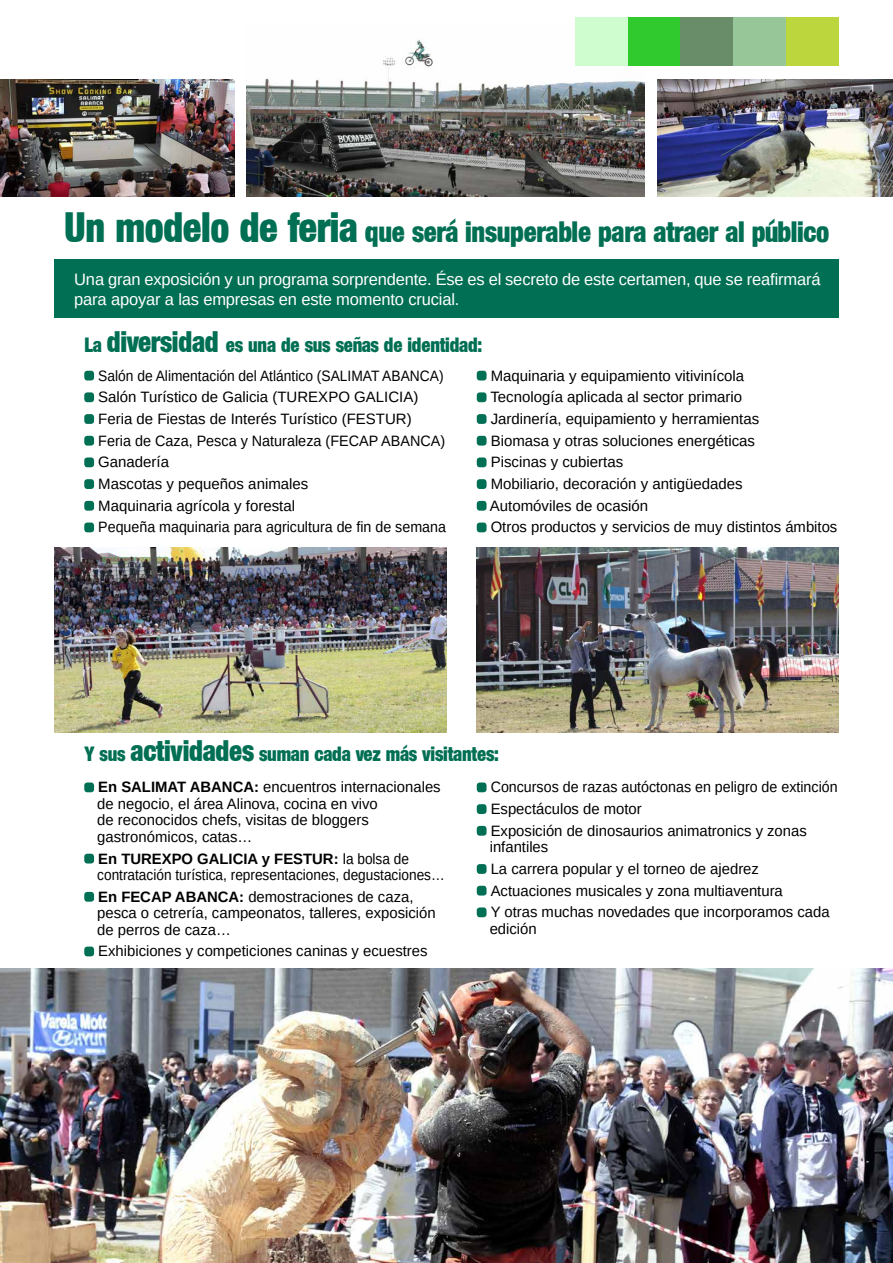
<style>
.page{position:relative;width:893px;height:1263px;background:#fff}
.page>*{position:absolute;margin:0;border:0;box-sizing:border-box;transform-origin:0 0}
.t1{font:28.2px "Acmo Display S Si Normal";letter-spacing:-.01em;color:#006f53;scale:.94 1}
.t2{font:19.65px "Acmo Display S Si Normal";letter-spacing:-.01em;color:#006f53;scale:.94 1}
.t3{font:16.5px/19.5px "Arimo";letter-spacing:-.01em;color:#fff}
.t4{font:15px/21.8px "Arimo";color:#000}
.t5{font:15px/21.8px "Arimo";color:#000;scale:.92 1}
.t6{font:15px/21.8px "Arimo";color:#000;scale:.95 1}
.s1{font-size:40.5px}
.s2{font-size:28.35px}
.s3{font-weight:700}
</style>
<div class="page">
<div style="left:84px;top:782px;width:10px;height:10px;background:#006f53;border-radius:3px"></div>
<div style="left:84px;top:854px;width:10px;height:9px;background:#006f53;border-radius:3px"></div>
<div style="left:84px;top:892px;width:10px;height:10px;background:#006f53;border-radius:3px"></div>
<div style="left:84px;top:946px;width:10px;height:10px;background:#006f53;border-radius:3px"></div>
<div style="left:477px;top:782px;width:10px;height:10px;background:#006f53;border-radius:3px"></div>
<div style="left:477px;top:804px;width:10px;height:10px;background:#006f53;border-radius:3px"></div>
<div style="left:477px;top:826px;width:10px;height:10px;background:#006f53;border-radius:3px"></div>
<div style="left:477px;top:864px;width:10px;height:10px;background:#006f53;border-radius:3px"></div>
<div style="left:477px;top:886px;width:10px;height:9px;background:#006f53;border-radius:3px"></div>
<div style="left:477px;top:907px;width:10px;height:10px;background:#006f53;border-radius:3px"></div>
<div style="left:0;top:79px;width:234px;height:117px;background:#000;opacity:.75"></div>
<img style="left:247px;top:39px;width:397px;height:157px">
<img style="left:657px;top:79px;width:236px;height:117px">
<img style="left:476px;top:547px;width:362px;height:186px">
<img style="left:54px;top:547px;width:392px;height:186px">
<div style="left:575px;top:17px;width:53px;height:49px;background:#cffdcf"></div>
<div style="left:628px;top:17px;width:53px;height:49px;background:#30ca2e"></div>
<div style="left:681px;top:17px;width:52px;height:49px;background:#698d69"></div>
<div style="left:733px;top:17px;width:53px;height:49px;background:#97c698"></div>
<div style="left:786px;top:17px;width:53px;height:49px;background:#bcd63e"></div>
<div style="left:55px;top:259px;width:784px;height:59px;background:#006f53"></div>
<div style="left:84px;top:371px;width:10px;height:9px;background:#006f53;border-radius:3px"></div>
<div style="left:84px;top:392px;width:10px;height:10px;background:#006f53;border-radius:3px"></div>
<div style="left:84px;top:414px;width:10px;height:10px;background:#006f53;border-radius:3px"></div>
<div style="left:84px;top:436px;width:10px;height:10px;background:#006f53;border-radius:3px"></div>
<div style="left:84px;top:457px;width:10px;height:10px;background:#006f53;border-radius:3px"></div>
<div style="left:84px;top:479px;width:10px;height:10px;background:#006f53;border-radius:3px"></div>
<div style="left:84px;top:501px;width:10px;height:10px;background:#006f53;border-radius:3px"></div>
<div style="left:84px;top:522px;width:10px;height:10px;background:#006f53;border-radius:3px"></div>
<div style="left:477px;top:371px;width:10px;height:9px;background:#006f53;border-radius:3px"></div>
<div style="left:477px;top:392px;width:10px;height:10px;background:#006f53;border-radius:3px"></div>
<div style="left:477px;top:414px;width:10px;height:10px;background:#006f53;border-radius:3px"></div>
<div style="left:477px;top:436px;width:10px;height:10px;background:#006f53;border-radius:3px"></div>
<div style="left:477px;top:457px;width:10px;height:10px;background:#006f53;border-radius:3px"></div>
<div style="left:477px;top:479px;width:10px;height:10px;background:#006f53;border-radius:3px"></div>
<div style="left:477px;top:501px;width:10px;height:10px;background:#006f53;border-radius:3px"></div>
<div style="left:477px;top:522px;width:10px;height:10px;background:#006f53;border-radius:3px"></div>
<img style="left:0;top:968px;width:893px;height:295px">
<h1 class="t1" style="left:64px;top:217px;width:816px"><span class="s1">Un modelo de feria</span> que será insuperable para atraer al público</h1>
<p class="t3" style="left:74px;top:270px;width:748px">Una gran exposición y un programa sorprendente. Ése es el secreto de este certamen, que se reafirmará para apoyar a las empresas en este momento crucial.</p>
<h2 class="t2" style="left:84px;top:334px;width:425px">La <span class="s2">diversidad</span> es una de sus señas de identidad:</h2>
<p class="t5" style="left:98px;top:365px;width:379px">Salón de Alimentación del Atlántico (SALIMAT ABANCA)<br>Salón Turístico de Galicia (TUREXPO GALICIA)<br>Feria de Fiestas de Interés Turístico (FESTUR)<br>Feria de Caza, Pesca y Naturaleza (FECAP ABANCA)<br>Ganadería<br>Mascotas y pequeños animales<br>Maquinaria agrícola y forestal<br>Pequeña maquinaria para agricultura de fin de semana</p>
<p class="t4" style="left:490px;top:365px;width:349px">Maquinaria y equipamiento vitivinícola<br>Tecnología aplicada al sector primario<br>Jardinería, equipamiento y herramientas<br>Biomasa y otras soluciones energéticas<br>Piscinas y cubiertas<br>Mobiliario, decoración y antigüedades<br>Automóviles de ocasión<br>Otros productos y servicios de muy distintos ámbitos</p>
<h2 class="t2" style="left:84px;top:744px;width:442px">Y sus <span class="s2">actividades</span> suman cada vez más visitantes:</h2>
<p class="t4" style="left:97px;top:779px;width:345px;line-height:16.5px"><span class="s3">En SALIMAT ABANCA:</span> encuentros internacionales de negocio, el área Alinova, cocina en vivo<br>de reconocidos chefs, visitas de bloggers gastronómicos, catas…</p>
<p class="t4" style="left:97px;top:850px;width:349px;line-height:16.5px"><span class="s3">En TUREXPO GALICIA y FESTUR:</span> la bolsa de contratación turística, representaciones, degustaciones…</p>
<p class="t4" style="left:97px;top:888px;width:340px;line-height:16.5px"><span class="s3">En FECAP ABANCA:</span> demostraciones de caza, pesca o cetrería, campeonatos, talleres, exposición de perros de caza…</p>
<p class="t4" style="left:98px;top:940px;width:331px">Exhibiciones y competiciones caninas y ecuestres</p>
<p class="t6" style="left:491px;top:776px;width:367px">Concursos de razas autóctonas en peligro de extinción<br>Espectáculos de motor<br>Exposición de dinosaurios animatronics y zonas</p>
<p class="t4" style="left:490px;top:836px;width:341px">infantiles<br>La carrera popular y el torneo de ajedrez Actuaciones musicales y zona multiaventura<br>Y otras muchas novedades que incorporamos cada</p>
<p class="t4" style="left:490px;top:918px;width:49px">edición</p>
</div>
